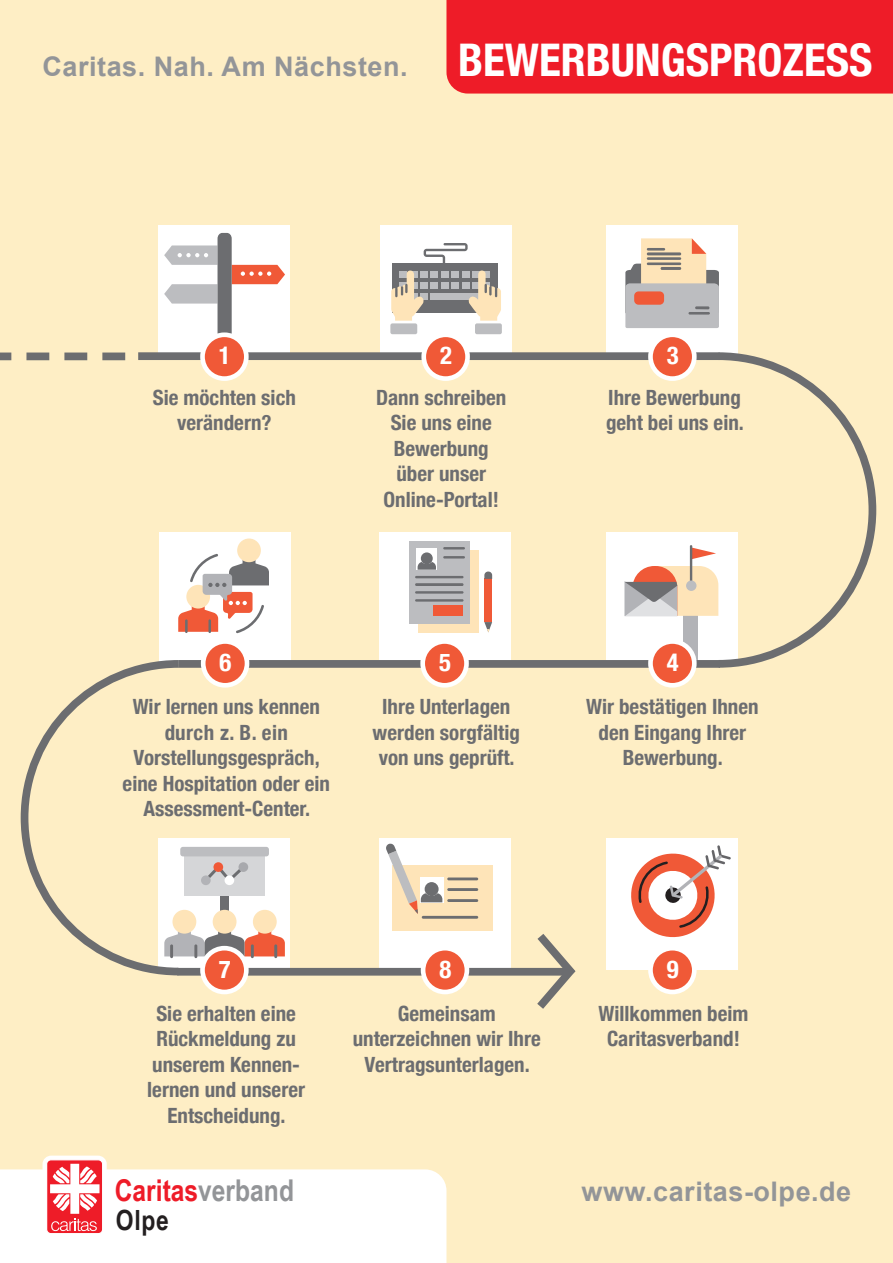
<style>
.page{position:relative;width:893px;height:1263px;background:#feeec5}
.page>*{position:absolute;margin:0;border:0;box-sizing:border-box;transform-origin:0 0}
.t1{font:700 condensed 45px "Helvetica Neue";color:#fff}
.t2{font:700 30px "Arial Narrow";color:#ee1c28}
.t3{font:700 27.9px "Arial Narrow";color:#231f20}
.t4{font:700 27px "Arial";letter-spacing:.02em;color:#939598}
.t5{font:700 condensed 24.75px "Helvetica Neue";color:#fff}
.t6{font:700 condensed 21px/25.5px "Helvetica Neue";color:#6c6d70;text-align:center}
.s1{color:#939598}
</style>
<div class="page">
<div style="left:446px;top:0;width:447px;height:94px;background:#ee1c28"></div>
<div style="left:43px;top:1155px;width:64px;height:81px;border:6px solid #fff;border-radius:6px"></div>
<svg style="left:0;top:1159px;width:446px;height:104px;background:#fef1ee"></svg>
<div style="left:159px;top:839px;width:131px;height:131px;background:#fff"></div>
<div style="left:220px;top:896px;width:9px;height:16px;background:#6c6d70"></div>
<hr style="left:194px;top:944px;width:3px;height:14px;background:#6c6d70">
<div style="left:172px;top:910px;width:24px;height:24px;background:#fee4b8;border-radius:50%"></div>
<div style="left:213px;top:910px;width:23px;height:24px;background:#fee4b8;border-radius:50%"></div>
<svg style="left:186px;top:927px;width:99px;height:29px"></svg>
<hr style="left:251px;top:944px;width:3px;height:14px;background:#6c6d70">
<hr style="left:274px;top:944px;width:3px;height:14px;background:#6c6d70">
<div style="left:253px;top:910px;width:24px;height:24px;background:#fee4b8;border-radius:50%"></div>
<div style="left:184px;top:856px;width:81px;height:40px;background:#d5d6d8"></div>
<div style="left:180px;top:847px;width:89px;height:9px;background:#bcbdc0;border-radius:3px"></div>
<svg style="left:208px;top:866px;width:33px;height:16px"></svg>
<div style="left:201px;top:875px;width:10px;height:10px;background:#b2b3b7;border-radius:50%"></div>
<div style="left:225px;top:875px;width:9px;height:10px;background:#fff;border-radius:50%"></div>
<div style="left:213px;top:862px;width:10px;height:10px;background:#f05937;border-radius:50%"></div>
<div style="left:238px;top:862px;width:10px;height:10px;background:#a8a9ad;border-radius:50%"></div>
<div style="left:159px;top:532px;width:132px;height:131px;background:#fff"></div>
<div style="left:237px;top:538px;width:24px;height:24px;background:#fee4b8;border-radius:50%"></div>
<div style="left:607px;top:532px;width:131px;height:131px;background:#fff"></div>
<svg style="left:692px;top:547px;width:19px;height:12px"></svg>
<div style="left:683px;top:611px;width:15px;height:52px;background:#b2b3b7"></div>
<hr style="left:690px;top:545px;width:2px;height:42px;background:#6c6d70">
<svg style="left:624px;top:566px;width:87px;height:50px;background:#d6bba8"></svg>
<div style="left:379px;top:532px;width:131px;height:131px;background:#fff"></div>
<div style="left:418px;top:550px;width:61px;height:82px;background:#fee4b8"></div>
<div style="left:409px;top:541px;width:61px;height:83px;background:#bcbdc0"></div>
<div style="left:417px;top:548px;width:20px;height:22px;background:#fff"></div>
<hr style="left:443px;top:547px;width:22px;height:2px;background:#6c6d70">
<hr style="left:443px;top:556px;width:22px;height:2px;background:#6c6d70">
<hr style="left:415px;top:576px;width:48px;height:2px;background:#6c6d70">
<hr style="left:415px;top:583px;width:48px;height:3px;background:#6c6d70">
<hr style="left:415px;top:591px;width:48px;height:3px;background:#6c6d70">
<hr style="left:415px;top:599px;width:48px;height:3px;background:#6c6d70">
<div style="left:434px;top:606px;width:29px;height:10px;background:#f05937"></div>
<div style="left:484px;top:579px;width:8px;height:43px;background:#f05937"></div>
<svg style="left:484px;top:571px;width:8px;height:8px"></svg>
<svg style="left:484px;top:622px;width:8px;height:10px"></svg>
<svg style="left:418px;top:562px;width:18px;height:8px"></svg>
<div style="left:421px;top:552px;width:12px;height:12px;background:#6c6d70;border-radius:50%"></div>
<svg style="left:20px;top:660px;width:166px;height:316px"></svg>
<div style="left:607px;top:225px;width:131px;height:132px;background:#fff"></div>
<svg style="left:625px;top:238px;width:94px;height:90px;background:#d0c7bb"></svg>
<hr style="left:695px;top:306px;width:14px;height:3px;background:#6c6d70">
<hr style="left:688px;top:312px;width:22px;height:3px;background:#6c6d70">
<div style="left:634px;top:291px;width:30px;height:14px;background:#f05937;border-radius:4px"></div>
<div style="left:380px;top:225px;width:131px;height:132px;background:#fff"></div>
<div style="left:159px;top:225px;width:131px;height:132px;background:#fff"></div>
<svg style="left:164px;top:233px;width:121px;height:100px"></svg>
<div style="left:138px;top:352px;width:581px;height:8px;background:#6c6d70"></div>
<div style="left:390px;top:323px;width:27px;height:11px;background:#bcbdc0;border-radius:2px"></div>
<svg style="left:391px;top:243px;width:110px;height:78px"></svg>
<div style="left:475px;top:323px;width:27px;height:11px;background:#bcbdc0;border-radius:2px"></div>
<div style="left:202px;top:335px;width:44px;height:44px;background:#f05937;border-radius:50%"></div>
<div style="left:200px;top:332px;width:49px;height:49px;border:5px solid #fff;border-radius:50%"></div>
<svg style="left:711px;top:352px;width:166px;height:316px"></svg>
<div style="left:650px;top:335px;width:44px;height:44px;background:#f05937;border-radius:50%"></div>
<div style="left:648px;top:332px;width:49px;height:49px;border:5px solid #fff;border-radius:50%"></div>
<div style="left:424px;top:335px;width:44px;height:44px;background:#f05937;border-radius:50%"></div>
<div style="left:421px;top:332px;width:49px;height:49px;border:5px solid #fff;border-radius:50%"></div>
<div style="left:607px;top:839px;width:131px;height:131px;background:#fff"></div>
<svg style="left:631px;top:845px;width:100px;height:93px"></svg>
<div style="left:379px;top:839px;width:132px;height:131px;background:#fff"></div>
<div style="left:393px;top:865px;width:100px;height:66px;background:#fee4b8"></div>
<hr style="left:447px;top:877px;width:31px;height:3px;background:#6c6d70">
<hr style="left:447px;top:888px;width:31px;height:3px;background:#6c6d70">
<hr style="left:447px;top:899px;width:31px;height:3px;background:#6c6d70">
<hr style="left:422px;top:916px;width:56px;height:3px;background:#6c6d70">
<svg style="left:442px;top:877px;width:1px;height:25px"></svg>
<svg style="left:386px;top:843px;width:56px;height:71px"></svg>
<div style="left:425px;top:882px;width:14px;height:14px;background:#6c6d70;border-radius:50%"></div>
<div style="left:178px;top:660px;width:542px;height:8px;background:#6c6d70"></div>
<div style="left:203px;top:641px;width:44px;height:44px;background:#f05937;border-radius:50%"></div>
<div style="left:201px;top:639px;width:48px;height:49px;border:5px solid #fff;border-radius:50%"></div>
<div style="left:423px;top:641px;width:43px;height:44px;background:#f05937;border-radius:50%"></div>
<div style="left:420px;top:639px;width:49px;height:49px;border:5px solid #fff;border-radius:50%"></div>
<div style="left:650px;top:641px;width:44px;height:44px;background:#f05937;border-radius:50%"></div>
<div style="left:648px;top:639px;width:49px;height:49px;border:5px solid #fff;border-radius:50%"></div>
<div style="left:177px;top:968px;width:392px;height:8px;background:#6c6d70"></div>
<div style="left:202px;top:948px;width:44px;height:44px;background:#f05937;border-radius:50%"></div>
<div style="left:200px;top:946px;width:49px;height:48px;border:5px solid #fff;border-radius:50%"></div>
<div style="left:423px;top:948px;width:44px;height:44px;background:#f05937;border-radius:50%"></div>
<div style="left:421px;top:946px;width:48px;height:48px;border:5px solid #fff;border-radius:50%"></div>
<div style="left:650px;top:948px;width:44px;height:44px;background:#f05937;border-radius:50%"></div>
<div style="left:648px;top:946px;width:49px;height:48px;border:5px solid #fff;border-radius:50%"></div>
<svg style="left:529px;top:934px;width:47px;height:75px"></svg>
<svg style="left:0;top:352px;width:125px;height:8px"></svg>
<svg style="left:178px;top:554px;width:91px;height:79px"></svg>
<p class="t4" style="left:43px;top:49px;width:367px">Caritas. Nah. Am Nächsten.</p>
<h1 class="t1" style="left:458px;top:23px;width:416px">BEWERBUNGSPROZESS</h1>
<p class="t5" style="left:219px;top:335px;width:13px">1</p>
<p class="t6" style="left:153px;top:383px;width:144px">Sie möchten sich verändern?</p>
<p class="t5" style="left:440px;top:335px;width:13px">2</p>
<p class="t6" style="left:376px;top:383px;width:132px">Dann schreiben<br>Sie uns eine<br>Bewerbung über unser<br>Online-Portal!</p>
<p class="t5" style="left:220px;top:642px;width:13px">6</p>
<p class="t6" style="left:123px;top:692px;width:209px">Wir lernen uns kennen durch z. B. ein<br>Vorstellungsgespräch, eine Hospitation oder ein<br>Assessment-Center.</p>
<p class="t5" style="left:439px;top:642px;width:13px">5</p>
<p class="t6" style="left:373px;top:692px;width:149px">Ihre Unterlagen werden sorgfältig von uns geprüft.</p>
<p class="t5" style="left:667px;top:335px;width:13px">3</p>
<p class="t6" style="left:606px;top:383px;width:139px;text-align:left">Ihre Bewerbung geht bei uns ein.</p>
<p class="t5" style="left:667px;top:642px;width:13px">4</p>
<p class="t6" style="left:586px;top:692px;width:174px">Wir bestätigen Ihnen den Eingang Ihrer<br>Bewerbung.</p>
<p class="t5" style="left:219px;top:948px;width:13px">7</p>
<p class="t5" style="left:439px;top:948px;width:13px">8</p>
<p class="t5" style="left:667px;top:948px;width:13px">9</p>
<p class="t6" style="left:147px;top:999px;width:159px">Sie erhalten eine<br>Rückmeldung zu unserem Kennen&shy;lernen und unserer<br>Entscheidung.</p>
<p class="t6" style="left:353px;top:999px;width:190px">Gemeinsam unterzeichnen wir Ihre<br>Vertragsunterlagen.</p>
<p class="t6" style="left:598px;top:999px;width:151px">Willkommen beim<br>Caritasverband!</p>
<h2 class="t2" style="left:115px;top:1167px;width:181px">Caritas<span class="s1">verband</span></h2>
<p class="t4" style="left:581px;top:1173px;width:271px">www.caritas-olpe.de</p>
<h3 class="t3" style="left:116px;top:1199px;width:54px">Olpe</h3>
</div>
